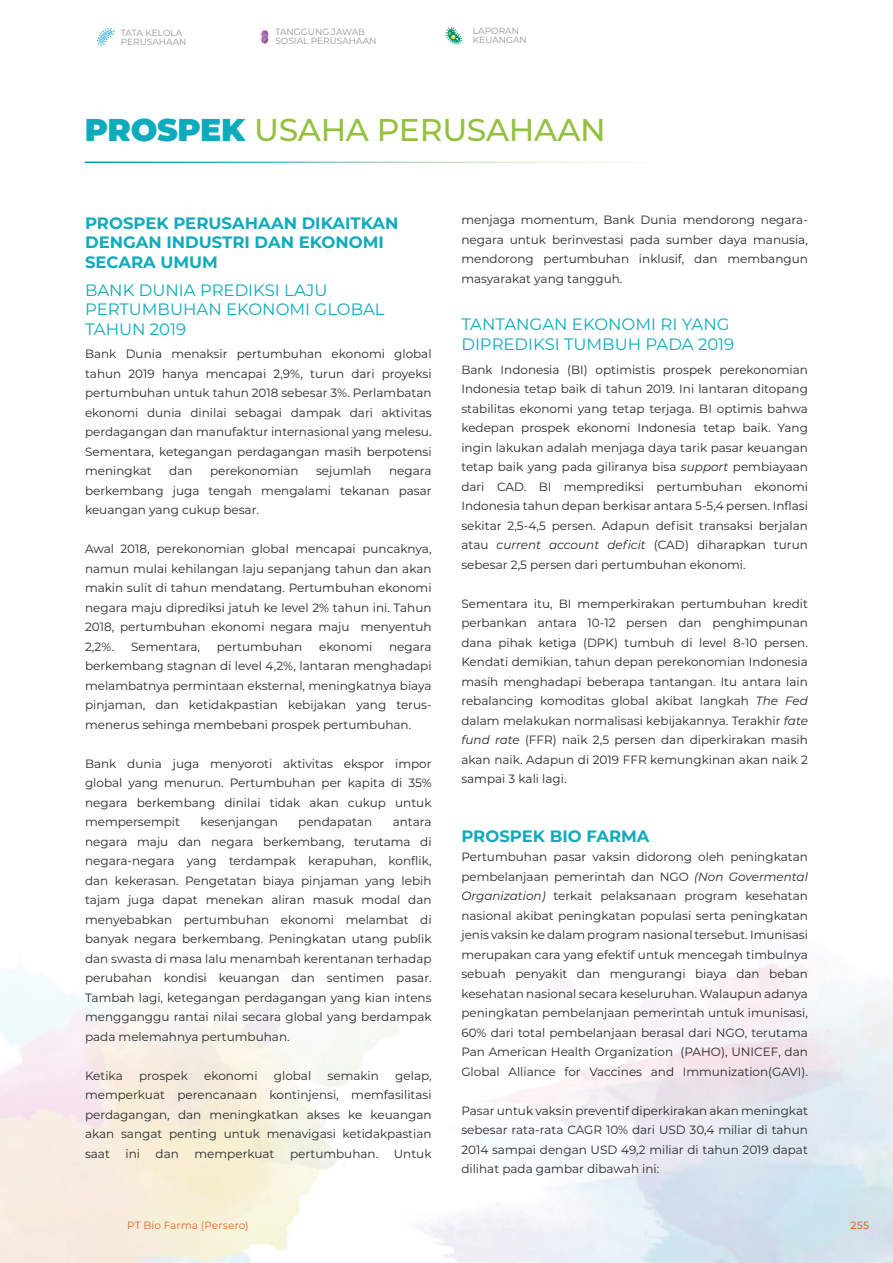
<style>
.page{position:relative;width:893px;height:1263px;background:#fff}
.page>*{position:absolute;margin:0;border:0;box-sizing:border-box;transform-origin:0 0}
.t1{font:500 31.5px "Montserrat";letter-spacing:-.01em;color:#94c13d}
.t2{font:16.5px/19.5px "Montserrat";color:#0eabbc}
.t3{font:700 16.5px "Montserrat";color:#0eabbc}
.t4{font:12px/19.5px "Montserrat";color:#282829;text-align:justify}
.t5{font:10.5px "Montserrat";letter-spacing:.01em;color:#e36725}
.t6{font:500 10.5px "Montserrat";color:#e36725}
.t7{font:9px/9px "Montserrat";color:#939597}
.s1{font-weight:900;color:#0eabbc}
.s2{font-style:italic}
</style>
<div class="page">
<svg style="left:97px;top:28px;width:18px;height:18px"></svg>
<svg style="left:260px;top:28px;width:10px;height:17px"></svg>
<svg style="left:445px;top:27px;width:17px;height:18px"></svg>
<p class="t7" style="left:121px;top:28px;width:67px">TATA KELOLA<br>PERUSAHAAN</p>
<p class="t7" style="left:275px;top:27px;width:84px">Tan ggun g Jawab<br>Sosial Perusahaan</p>
<p class="t7" style="left:473px;top:26px;width:55px">LAPORAN<br>KEUANGAN</p>
<h1 class="t1" style="left:85px;top:108px;width:522px"><span class="s1">PROSPEK</span> USAHA PE RUSAHAAN</h1>
<h2 class="t3" style="left:85px;top:211px;width:13px">PROSPE</h2>
<h2 class="t3" style="left:157px;top:211px;width:29px">K PER</h2>
<h2 class="t3" style="left:209px;top:211px;width:27px">USAHAAN</h2>
<h2 class="t3" style="left:302px;top:211px;width:85px">DI KAIT KAN</h2>
<h2 class="t3" style="left:85px;top:230px;width:14px">DENGAN</h2>
<h2 class="t3" style="left:166px;top:230px;width:12px">IND</h2>
<h2 class="t3" style="left:199px;top:230px;width:24px">USTRI</h2>
<h2 class="t3" style="left:255px;top:230px;width:14px">DAN</h2>
<h2 class="t3" style="left:299px;top:230px;width:36px">EKONOMI</h2>
<h2 class="t3" style="left:85px;top:250px;width:47px">SE CARA</h2>
<h2 class="t3" style="left:161px;top:250px;width:56px">UMUM</h2>
<h2 class="t2" style="left:85px;top:279px;width:139px">BANK DUNIA PRED</h2>
<h2 class="t2" style="left:85px;top:279px;width:301px;text-indent:163px">IKSI LAJU<br>PERTUM BUHAN EKONOM I GLOBAL<br>TAHUN 2019</h2>
<p class="t4" style="left:85px;top:344px;width:348px">Bank Dunia menaksir pertumbuhan ekonomi global tahun 2019 hanya mencapai 2,9%, turun dari proyeksi pertumbuhan untuk tahun 2018 sebesar 3%. Perlambatan ekonomi dunia dinilai sebagai dampak dari aktivitas perdagangan dan manufaktur internasional yang melesu.<br>Sementara, ketegangan perdagangan masih berpotensi meningkat</p>
<p class="t4" style="left:169px;top:461px;width:25px">dan</p>
<p class="t4" style="left:210px;top:461px;width:90px">perekonomian</p>
<p class="t4" style="left:316px;top:461px;width:57px">sejumlah</p>
<p class="t4" style="left:85px;top:461px;width:348px;text-indent:304px">negara berkembang juga tengah mengalami tekanan pasar keuangan yang cukup besar.</p>
<p class="t4" style="left:85px;top:539px;width:348px">Awal 2018, perekonomian global mencapai puncaknya, namun mulai kehilangan laju sepanjang tahun dan akan makin sulit di tahun mendatang. Pertumbuhan ekonomi negara maju diprediksi jatuh ke level 2% tahun ini. Tahun 2018, pertumbuhan ekonomi negara maju menyentuh 2,2%.</p>
<p class="t4" style="left:131px;top:636px;width:71px">Sementara,</p>
<p class="t4" style="left:217px;top:636px;width:87px">pertumbuhan</p>
<p class="t4" style="left:319px;top:636px;width:55px">ekonomi</p>
<p class="t4" style="left:85px;top:636px;width:348px;text-indent:304px">negara berkembang stagnan di level 4,2%, lantaran menghadapi melambatnya permintaan eksternal, meningkatnya biaya pinjaman, dan ketidakpastian kebijakan yang terus&shy;menerus sehinga membebani prospek pertumbuhan.</p>
<p class="t4" style="left:85px;top:753px;width:348px">Bank dunia juga menyoroti aktivitas ekspor impor global yang menurun. Pertumbuhan per kapita di 35% negara berkembang dinilai tidak akan cukup untuk mempersempit</p>
<p class="t4" style="left:200px;top:812px;width:79px">kesenjangan</p>
<p class="t4" style="left:298px;top:812px;width:76px">pendapatan</p>
<p class="t4" style="left:85px;top:812px;width:348px;text-indent:308px">antara negara maju dan negara berkembang, terutama di negara-negara yang terdampak kerapuhan, konflik, dan kekerasan. Pengetatan biaya pinjaman yang lebih tajam juga dapat menekan aliran masuk modal dan menyebabkan pertumbuhan ekonomi melambat di banyak negara berkembang. Peningkatan utang publik dan swasta di masa lalu menambah kerentanan terhadap perubahan kondisi keuangan dan sentimen pasar.<br>Tambah lagi, ketegangan perdagangan yang kian intens mengganggu rantai nilai secara global yang berdampak pada melemahnya pertumbuhan.</p>
<p class="t4" style="left:85px;top:1065px;width:39px">Ketika</p>
<p class="t4" style="left:139px;top:1065px;width:50px">prospek</p>
<p class="t4" style="left:204px;top:1065px;width:55px">ekonomi</p>
<p class="t4" style="left:274px;top:1065px;width:39px">global</p>
<p class="t4" style="left:328px;top:1065px;width:53px">semakin</p>
<p class="t4" style="left:85px;top:1065px;width:348px;text-indent:310px">gelap, memperkuat perencanaan kontinjensi, memfasilitasi perdagangan, dan meningkatkan akses ke keuangan akan sangat penting untuk menavigasi ketidakpastian saat</p>
<p class="t4" style="left:126px;top:1143px;width:16px">ini</p>
<p class="t4" style="left:156px;top:1143px;width:25px">dan</p>
<p class="t4" style="left:195px;top:1143px;width:81px">memperkuat</p>
<p class="t4" style="left:290px;top:1143px;width:90px">pertumbuhan.</p>
<p class="t4" style="left:394px;top:1143px;width:39px">Untuk</p>
<p class="t4" style="left:461px;top:210px;width:348px">menjaga momentum, Bank Dunia mendorong negara&shy;negara untuk berinvestasi pada sumber daya manusia, mendorong pertumbuhan inklusif, dan membangun masyarakat yang tangguh.</p>
<h2 class="t2" style="left:461px;top:314px;width:270px">TANTANGAN E KONOM I R I YANG<br>DIPRED</h2>
<h2 class="t2" style="left:528px;top:334px;width:207px">IKSI TUM BUH PADA 2019</h2>
<p class="t4" style="left:461px;top:359px;width:348px">Bank Indonesia (BI) optimistis prospek perekonomian Indonesia tetap baik di tahun 2019. Ini lantaran ditopang stabilitas ekonomi yang tetap terjaga. BI optimis bahwa kedepan prospek ekonomi Indonesia tetap baik. Yang ingin lakukan adalah menjaga daya tarik pasar keuangan tetap baik yang pada giliranya bisa <span class="s2">support</span> pembiayaan dari CAD. BI memprediksi pertumbuhan ekonomi Indonesia tahun depan berkisar antara 5-5,4 persen. Inflasi sekitar 2,5-4,5 persen. Adapun defisit transaksi berjalan atau <span class="s2">current account deficit</span> (CAD) diharapkan turun sebesar 2,5 persen dari pertumbuhan ekonomi.</p>
<p class="t4" style="left:461px;top:593px;width:348px">Sementara itu, BI memperkirakan pertumbuhan kredit perbankan antara 10-12 persen dan penghimpunan dana pihak ketiga (DPK) tumbuh di level 8-10 persen.<br>Kendati demikian, tahun depan perekonomian Indonesia masih menghadapi beberapa tantangan. Itu antara lain rebalancing komoditas global akibat langkah <span class="s2">The Fed </span>dalam melakukan normalisasi kebijakannya. Terakhir <span class="s2">fate fund rate</span> (FFR</p>
<p class="t4" style="left:461px;top:730px;width:348px;text-indent:91px">) naik 2,5 persen dan diperkirakan masih akan naik. Adapun di 2019 FFR</p>
<p class="t4" style="left:650px;top:749px;width:159px">kemungkinan akan naik 2</p>
<p class="t4" style="left:461px;top:769px;width:107px">sampai 3 kali lagi.</p>
<h2 class="t3" style="left:461px;top:824px;width:13px">PROSPE</h2>
<h2 class="t3" style="left:533px;top:824px;width:67px">K BIO FARMA</h2>
<p class="t4" style="left:461px;top:847px;width:348px">Pertumbuhan pasar vaksin didorong oleh peningkatan pembelanjaan pemerintah dan NGO <span class="s2">(Non Govermental Organization)</span> terkait pelaksanaan program kesehatan nasional akibat peningkatan populasi serta peningkatan jenis vaksin ke dalam program nasional tersebut. Imunisasi merupakan cara yang efektif untuk mencegah timbulnya sebuah penyakit dan mengurangi biaya dan beban kesehatan nasional secara keseluruhan. Walaupun adanya peningkatan pembelanjaan pemerintah untuk imunisasi, 60% dari total pembelanjaan berasal dari NGO, terutama Pan American Health Organization (PAHO), UNICEF</p>
<p class="t4" style="left:461px;top:1042px;width:348px;text-align:right">, dan<br>Global Alliance for Vaccines and Immunization(GAVI).</p>
<p class="t4" style="left:461px;top:1100px;width:348px">Pasar untuk vaksin preventif diperkirakan akan meningkat sebesar rata-rata CAGR 10% dari USD 30,4 miliar di tahun 2014 sampai dengan USD 49,2 miliar di tahun 2019 dapat dilihat pada gambar dibawah ini:</p>
<p class="t5" style="left:127px;top:1217px;width:123px">PT Bio Farma (Persero)</p>
<p class="t6" style="left:850px;top:1217px;width:20px">255</p>
</div>
